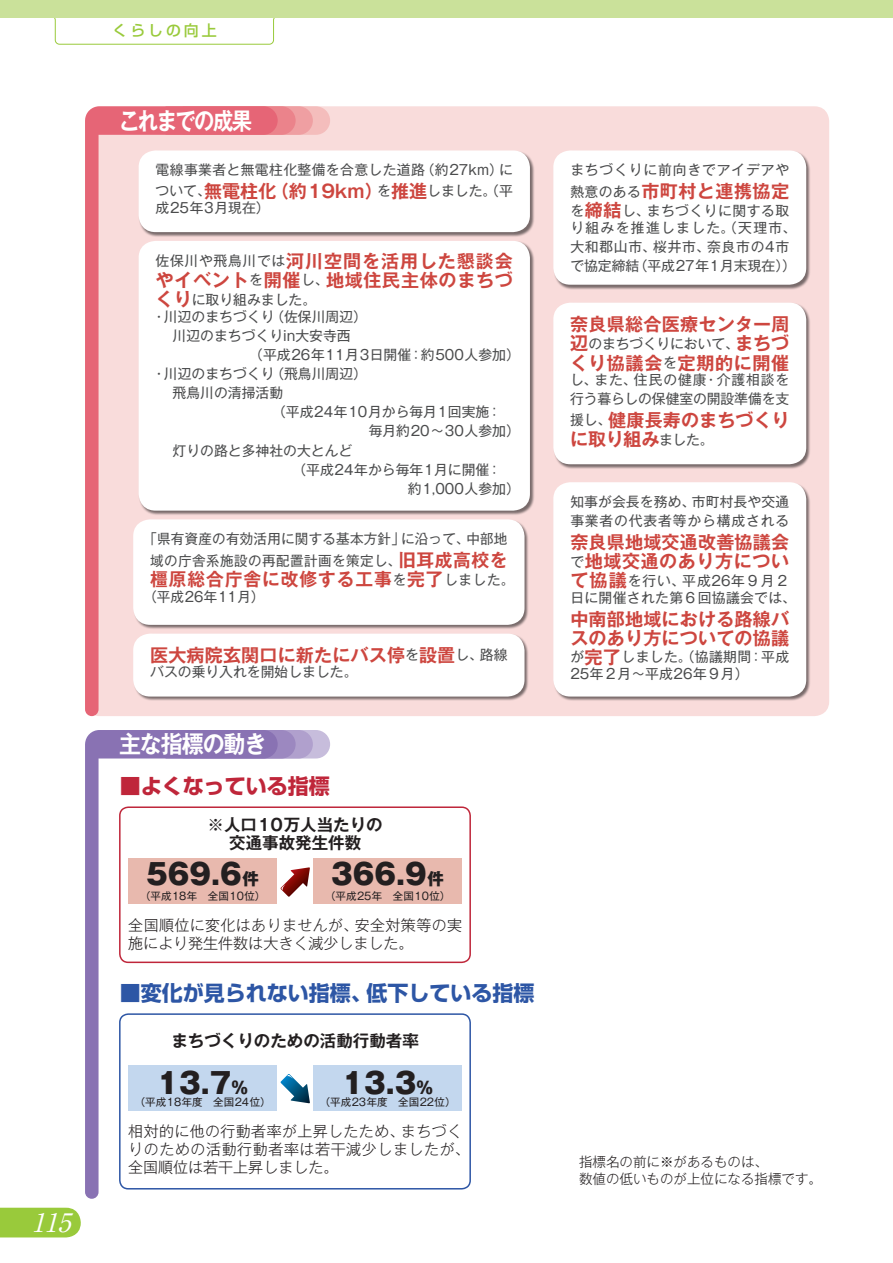
<style>
.page{position:relative;width:893px;height:1263px;background:#fff}
.page>*{position:absolute;margin:0;border:0;box-sizing:border-box;transform-origin:0 0}
.t1{font:800 28.5px "Gothic MB101 Pr 5";color:#231f20}
.t2{font:italic 25.5px "Ryumin Pr 5";color:#fff}
.t3{font:700 23.85px "Gothic MB101 Pr 5 De";letter-spacing:-.065em;color:#fff;scale:.85 1}
.t4{font:700 23.85px "Gothic MB101 Pr 5 De";letter-spacing:-.065em;color:#fff;scale:.92 1}
.t5{font:700 21px "Shin Go Pr 5";color:#2d56a5}
.t6{font:700 21px "Shin Go Pr 5";color:#bf263a}
.t7{font:700 18px/19.2px "Gothic MB101 Pr 5 De";letter-spacing:.01em;color:#cd463f}
.t8{font:700 18px/19.2px "Gothic MB101 Pr 5 De";letter-spacing:.04em;color:#cd463f}
.t9{font:700 18px "Gothic MB101 Pr 5 De";letter-spacing:.055em;color:#cd463f}
.t10{font:700 18px "Gothic MB101 Pr 5 De";letter-spacing:.035em;color:#cd463f}
.t11{font:700 16.5px/18px "Gothic MB101 Pr 5 De";color:#231f20;text-align:center}
.t12{font:300 15px/18px "Gothic MB101 Pr 5";letter-spacing:.025em;color:#231f20}
.t13{font:500 14.85px "Shin Go Pr 5";letter-spacing:.2em;color:#99ca3b}
.t14{font:13.8px/17px "Gothic MB101 Pr 5";letter-spacing:.015em;color:#4b4c4d}
.t15{font:13.8px/19.2px "Gothic MB101 Pr 5";letter-spacing:.05em;color:#4b4c4d}
.t16{font:13.8px/19.2px "Gothic MB101 Pr 5";letter-spacing:.06em;color:#4b4c4d}
.t17{font:13.8px/19.2px "Gothic MB101 Pr 5";letter-spacing:-.005em;color:#4b4c4d}
.t18{font:13.8px/17px "Gothic MB101 Pr 5";letter-spacing:.095em;color:#4b4c4d}
.t19{font:13.8px "Gothic MB101 Pr 5";letter-spacing:-.01em;color:#4b4c4d}
.t20{font:300 13.5px/16.5px "Gothic MB101 Pr 5";color:#231f20}
.t21{font:10.5px "Gothic MB101 Pr 5";color:#231f20}
.t22{font:10.5px "Gothic MB101 Pr 5";letter-spacing:.025em;color:#231f20}
.s1{font-family:"Gothic MB101 Pr 5";font-weight:400;font-size:13.8px;color:#4b4c4d}
.s2{font-family:"Gothic MB101 Pr 5 De";font-weight:700;font-size:18px;color:#cd463f}
.s3{font-size:16.5px}
</style>
<div class="page">
<svg style="left:50px;top:17px;width:229px;height:28px"></svg>
<div style="left:0;top:0;width:893px;height:17px;background:#cae19a"></div>
<svg style="left:0;top:1208px;width:81px;height:29px"></svg>
<div style="left:19px;top:1210px;width:51px;height:25px;background:#99ca3b"></div>
<div style="left:85px;top:106px;width:744px;height:610px;background:#f9dcdb;border-radius:15px"></div>
<div style="left:138px;top:241px;width:400px;height:278px;background:#231f20;opacity:.6"></div>
<div style="left:139px;top:241px;width:391px;height:270px;background:#fff;border-radius:17px"></div>
<div style="left:553px;top:302px;width:261px;height:171px;background:#231f20;opacity:.6"></div>
<div style="left:553px;top:303px;width:253px;height:161px;background:#fff;border-radius:17px"></div>
<div style="left:138px;top:150px;width:400px;height:91px;background:#231f20;opacity:.6"></div>
<div style="left:139px;top:150px;width:391px;height:82px;background:#fff;border-radius:17px"></div>
<div style="left:133px;top:633px;width:400px;height:72px;background:#231f20;opacity:.6"></div>
<div style="left:133px;top:634px;width:391px;height:62px;background:#fff;border-radius:17px"></div>
<div style="left:553px;top:150px;width:261px;height:143px;background:#231f20;opacity:.6"></div>
<div style="left:553px;top:150px;width:253px;height:135px;background:#fff;border-radius:17px"></div>
<svg style="left:278px;top:106px;width:52px;height:29px;background:#f0a5a8"></svg>
<svg style="left:85px;top:106px;width:193px;height:610px"></svg>
<div style="left:553px;top:482px;width:261px;height:222px;background:#231f20;opacity:.6"></div>
<div style="left:553px;top:482px;width:253px;height:214px;background:#fff;border-radius:17px"></div>
<div style="left:133px;top:519px;width:400px;height:115px;background:#231f20;opacity:.6"></div>
<div style="left:133px;top:519px;width:391px;height:106px;background:#fff;border-radius:17px"></div>
<svg style="left:278px;top:730px;width:52px;height:28px"></svg>
<svg style="left:85px;top:730px;width:193px;height:469px"></svg>
<div style="left:119px;top:1013px;width:352px;height:176px;border:2px solid #2d56a5;border-radius:9px"></div>
<div style="left:119px;top:806px;width:352px;height:157px;border:2px solid #bf263a;border-radius:9px"></div>
<svg style="left:280px;top:867px;width:30px;height:30px"></svg>
<div style="left:128px;top:858px;width:149px;height:46px;background:#e8b9ae"></div>
<div style="left:313px;top:858px;width:149px;height:46px;background:#e8b9ae"></div>
<svg style="left:280px;top:1074px;width:30px;height:29px"></svg>
<div style="left:128px;top:1065px;width:149px;height:45px;background:#c3d7ee"></div>
<div style="left:313px;top:1065px;width:149px;height:45px;background:#c3d7ee"></div>
<h2 class="t2" style="left:32px;top:1203px;width:50px">115</h2>
<p class="t13" style="left:112px;top:19px;width:106px">くらしの向上</p>
<h3 class="t3" style="left:119px;top:101px;width:158px">これまでの成果</h3>
<p class="t14" style="left:156px;top:160px;width:359px">電線事業者と無電柱化整備を合意した道路（約27km）に</p>
<h3 class="t7" style="left:156px;top:180px;width:359px"><span class="s1">ついて、</span>無電柱化（約19km）<span class="s1">を</span>推進<span class="s1">しました。（平</span></h3>
<p class="t15" style="left:156px;top:197px;width:116px">成25年3月現在）</p>
<h3 class="t8" style="left:156px;top:250px;width:359px"><span class="s1">佐保川や飛鳥川では</span>河川空間を活用した懇談会やイベント<span class="s1">を</span>開催<span class="s1">し、</span>地域住民主体のまちづ</h3>
<p class="t14" style="left:152px;top:290px;width:216px"><span class="s2">くり</span>に取り組みました。<br>・川辺のまちづくり（佐保川周辺）</p>
<p class="t14" style="left:173px;top:326px;width:180px">川辺のまちづくりin大安寺西</p>
<p class="t14" style="left:249px;top:345px;width:272px">（平成26年11月3日開催：約500人参加）</p>
<p class="t14" style="left:152px;top:364px;width:216px">・川辺のまちづくり（飛鳥川周辺）</p>
<p class="t14" style="left:173px;top:383px;width:112px">飛鳥川の清掃活動</p>
<p class="t14" style="left:272px;top:402px;width:242px">（平成24年10月から毎月1回実施：　</p>
<p class="t14" style="left:369px;top:422px;width:153px">毎月約20〜30人参加）</p>
<p class="t14" style="left:173px;top:441px;width:181px">灯りの路と多神社の大とんど</p>
<p class="t14" style="left:292px;top:460px;width:222px">（平成24年から毎年1月に開催：　</p>
<p class="t14" style="left:408px;top:479px;width:113px">約1,000人参加）</p>
<p class="t14" style="left:143px;top:527px;width:366px;line-height:21.3px;text-align:center">「県有資産の有効活用に関する基本方針」に沿って、中部地域の庁舎系施設の再配置計画を策定し、<span class="s2">旧耳成高校を</span></p>
<h3 class="t9" style="left:150px;top:564px;width:366px">橿原総合庁舎に改修する工事<span class="s1">を</span>完了<span class="s1">しました。</span></h3>
<p class="t15" style="left:143px;top:586px;width:123px">（平成26年11月）</p>
<h3 class="t7" style="left:150px;top:644px;width:359px">医大病院玄関口に新たにバス停<span class="s1">を</span>設置<span class="s1">し、路線</span></h3>
<p class="t14" style="left:150px;top:662px;width:209px">バスの乗り入れを開始しました。</p>
<h3 class="t4" style="left:119px;top:724px;width:162px">主な指標の動き</h3>
<h3 class="t6" style="left:120px;top:770px;width:211px">■よくなっている指標</h3>
<p class="t11" style="left:208px;top:814px;width:177px">※人口10万人当たりの交通事故発生件数</p>
<h1 class="t1" style="left:146px;top:850px;width:114px">569.6<span class="s3">件</span></h1>
<h1 class="t1" style="left:331px;top:850px;width:114px">366.9<span class="s3">件</span></h1>
<p class="t22" style="left:140px;top:887px;width:127px">（平成18年　全国10位）</p>
<p class="t22" style="left:325px;top:887px;width:127px">（平成25年　全国10位）</p>
<p class="t12" style="left:128px;top:915px;width:335px">全国順位に変化はありませんが、安全対策等の実施により発生件数は大きく減少しました。</p>
<h3 class="t5" style="left:120px;top:977px;width:416px">■変化が見られない指標、低下している指標</h3>
<p class="t11" style="left:171px;top:1030px;width:249px">まちづくりのための活動行動者率</p>
<h1 class="t1" style="left:158px;top:1059px;width:92px">13.7<span class="s3">％</span></h1>
<h1 class="t1" style="left:342px;top:1059px;width:92px">13.3<span class="s3">％</span></h1>
<p class="t21" style="left:135px;top:1093px;width:137px">（平成18年度　全国24位）</p>
<p class="t21" style="left:320px;top:1093px;width:137px">（平成23年度　全国22位）</p>
<p class="t12" style="left:128px;top:1121px;width:343px">相対的に他の行動者率が上昇したため、まちづくりのための活動行動者率は若干減少しましたが、全国順位は若干上昇しました。</p>
<p class="t16" style="left:570px;top:159px;width:220px">まちづくりに前向きでアイデアや</p>
<h3 class="t7" style="left:570px;top:180px;width:220px"><span class="s1">熱意のある</span>市町村と連携協定</h3>
<p class="t18" style="left:570px;top:201px;width:227px">を<span class="s2">締結</span>し、まちづくりに関する取り組みを推進しました。（天理市、</p>
<p class="t15" style="left:570px;top:236px;width:227px">大和郡山市、桜井市、奈良市の4市で協定締結（平成27年1月末現在））</p>
<h3 class="t7" style="left:570px;top:313px;width:221px">奈良県総合医療センター周</h3>
<p class="t19" style="left:570px;top:332px;width:220px"><span class="s2">辺</span>のまちづくりにおいて、<span class="s2">まちづ</span></p>
<h3 class="t10" style="left:570px;top:348px;width:221px">くり協議会<span class="s1">を</span>定期的に開催</h3>
<p class="t17" style="left:570px;top:369px;width:221px">し、また、住民の健康・介護相談を行う暮らしの保健室の開設準備を支</p>
<h3 class="t7" style="left:570px;top:409px;width:221px"><span class="s1">援し、</span>健康長寿のまちづくりに取り組み<span class="s1">ました。</span></h3>
<p class="t16" style="left:570px;top:491px;width:220px">知事が会長を務め、市町村長や交通事業者の代表者等から構成される</p>
<h3 class="t7" style="left:570px;top:531px;width:220px">奈良県地域交通改善協議会<span class="s1">で</span>地域交通のあり方につい</h3>
<p class="t14" style="left:570px;top:571px;width:227px"><span class="s2">て協議</span>を行い、平成26年９月２日に開催された第６回協議会では、</p>
<h3 class="t7" style="left:570px;top:608px;width:220px">中南部地域における路線バスのあり方についての協議</h3>
<p class="t14" style="left:570px;top:647px;width:220px">が<span class="s2">完了</span>しました。（協議期間：平成<br>25年２月〜平成26年９月）</p>
<p class="t20" style="left:579px;top:1152px;width:244px">指標名の前に※があるものは、<br>数値の低いものが上位になる指標です。</p>
</div>
